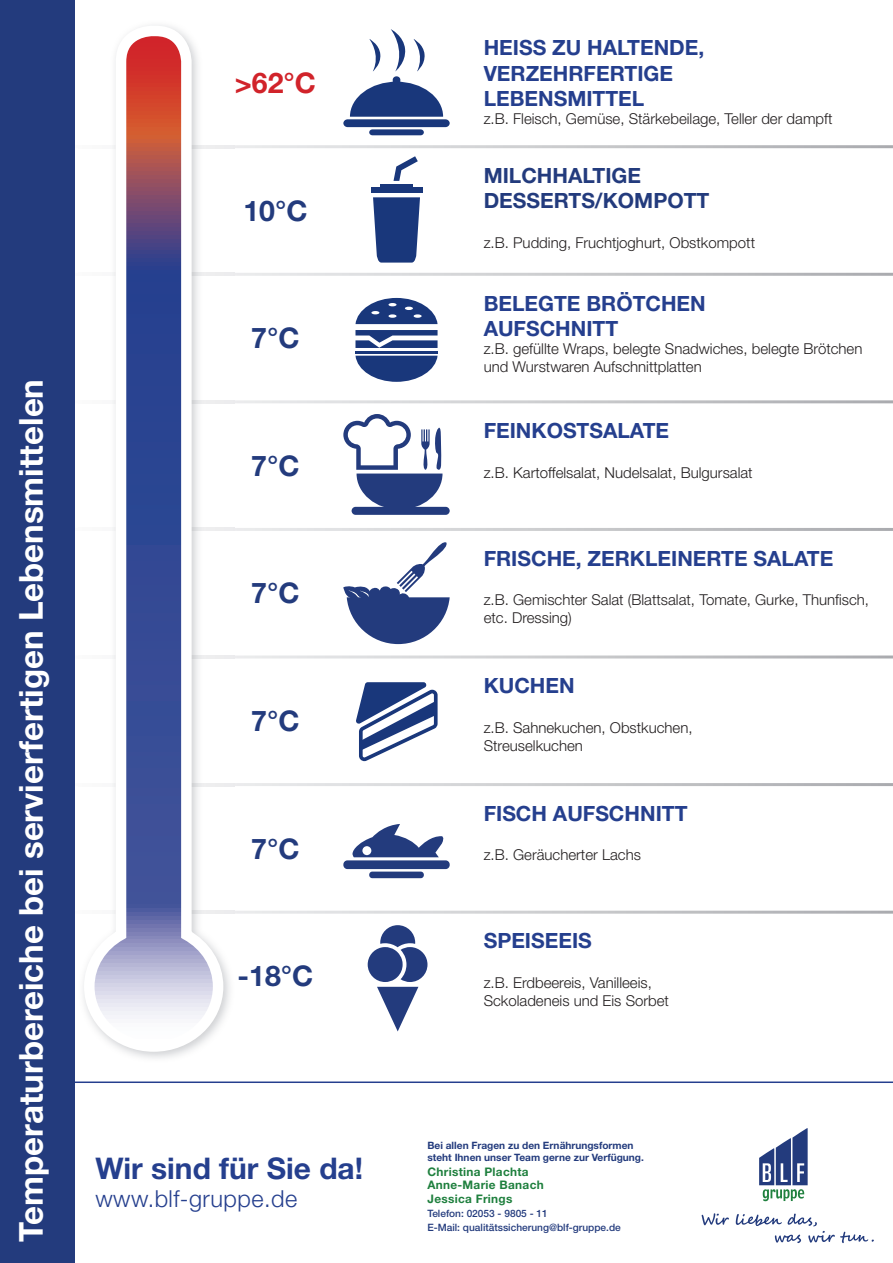
<style>
.page{position:relative;width:893px;height:1263px;background:#fff}
.page>*{position:absolute;margin:0;border:0;box-sizing:border-box;transform-origin:0 0}
.t1{font:700 33px "Helvetica Neue LT Pro";color:#fff}
.t2{font:700 29.85px "Helvetica Neue LT Pro";color:#253f8e}
.t3{font:700 28.5px "Helvetica Neue LT Pro";color:#233b7d}
.t4{font:700 28.5px "Helvetica Neue LT Pro";color:#d1232a}
.t5{font:300 23.4px "Helvetica Neue LT Pro";letter-spacing:.02em;color:#253f8e}
.t6{font:700 21px/25.2px "Helvetica Neue LT Pro";color:#253f8e}
.t7{font:700 21px/25.2px "Helvetica Neue LT Pro";color:#233b7d}
.t8{font:300 15px/18px "Helvetica Neue LT Pro";color:#231f20}
.t9{font:700 11.85px/13.5px "Helvetica Neue LT Pro";letter-spacing:.025em;color:#1f803e}
.t10{font:700 10.2px/12.1px "Helvetica Neue LT Pro";color:#233b7d}
.t11{font:500 10.2px/14px "Helvetica Neue LT Pro";color:#233b7d}
</style>
<div class="page">
<hr style="left:0;top:1081px;width:893px;height:2px;background:#253f8e">
<svg style="left:74px;top:145px;width:819px;height:3px;background:#cdced1"></svg>
<svg style="left:74px;top:273px;width:819px;height:3px;background:#ceced1"></svg>
<svg style="left:74px;top:400px;width:819px;height:3px;background:#d0d1d3"></svg>
<svg style="left:74px;top:528px;width:819px;height:3px;background:#cbccce"></svg>
<svg style="left:74px;top:655px;width:819px;height:3px;background:#d3d4d6"></svg>
<svg style="left:74px;top:783px;width:819px;height:3px;background:#cbcccf"></svg>
<svg style="left:74px;top:911px;width:819px;height:3px;background:#d0d1d3"></svg>
<div style="left:0;top:0;width:74px;height:1263px;background:#233b7d"></div>
<div style="left:343px;top:119px;width:107px;height:8px;background:#19377b;border-radius:4px"></div>
<div style="left:369px;top:129px;width:55px;height:6px;background:#19377b;border-radius:3px"></div>
<svg style="left:350px;top:82px;width:93px;height:35px"></svg>
<div style="left:393px;top:76px;width:7px;height:13px;background:#19377b;border-radius:4px"></div>
<svg style="left:391px;top:29px;width:15px;height:42px"></svg>
<svg style="left:413px;top:39px;width:12px;height:32px"></svg>
<svg style="left:369px;top:39px;width:12px;height:32px"></svg>
<svg style="left:373px;top:197px;width:47px;height:66px;background:#314c88"></svg>
<div style="left:371px;top:187px;width:51px;height:6px;background:#19377b"></div>
<div style="left:380px;top:184px;width:33px;height:6px;background:#19377b"></div>
<svg style="left:393px;top:156px;width:25px;height:25px"></svg>
<svg style="left:355px;top:356px;width:83px;height:26px"></svg>
<svg style="left:355px;top:330px;width:83px;height:18px"></svg>
<hr style="left:355px;top:351px;width:83px;height:3px;background:#19377b">
<svg style="left:355px;top:298px;width:83px;height:26px"></svg>
<div style="left:352px;top:507px;width:98px;height:8px;background:#233b7d;border-radius:4px"></div>
<svg style="left:343px;top:414px;width:99px;height:95px"></svg>
<svg style="left:343px;top:542px;width:107px;height:102px"></svg>
<svg style="left:356px;top:682px;width:82px;height:79px"></svg>
<div style="left:343px;top:860px;width:107px;height:9px;background:#233b7d;border-radius:4px"></div>
<div style="left:369px;top:871px;width:55px;height:7px;background:#233b7d;border-radius:3px"></div>
<svg style="left:352px;top:824px;width:92px;height:33px"></svg>
<svg style="left:368px;top:925px;width:59px;height:106px"></svg>
<svg style="left:759px;top:1128px;width:49px;height:73px"></svg>
<svg style="left:702px;top:1213px;width:172px;height:30px"></svg>
<img style="left:229px;top:145px;width:6px;height:3px">
<img style="left:229px;top:273px;width:6px;height:3px">
<img style="left:229px;top:400px;width:6px;height:3px">
<img style="left:229px;top:528px;width:6px;height:3px">
<img style="left:229px;top:655px;width:6px;height:3px">
<img style="left:229px;top:783px;width:6px;height:3px">
<img style="left:229px;top:911px;width:6px;height:3px">
<svg style="left:79px;top:25px;width:150px;height:1032px"></svg>
<h1 class="t1" style="left:11px;top:1242px;width:864px;rotate:-90deg">Temperaturbereiche bei servierfertigen Lebensmittelen</h1>
<h3 class="t4" style="left:235px;top:65px;width:83px">&gt;62°C</h3>
<h3 class="t3" style="left:243px;top:193px;width:66px">10°C</h3>
<h3 class="t3" style="left:251px;top:320px;width:50px">7°C</h3>
<h3 class="t3" style="left:251px;top:448px;width:50px">7°C</h3>
<h3 class="t3" style="left:251px;top:576px;width:50px">7°C</h3>
<h3 class="t3" style="left:251px;top:703px;width:50px">7°C</h3>
<h3 class="t3" style="left:251px;top:831px;width:50px">7°C</h3>
<h3 class="t3" style="left:238px;top:958px;width:77px">-18°C</h3>
<h2 class="t2" style="left:95px;top:1150px;width:269px">Wir sind für Sie da!</h2>
<h3 class="t5" style="left:95px;top:1184px;width:203px">www.blf-gruppe.de</h3>
<h3 class="t6" style="left:484px;top:35px;width:222px">HEISS ZU HALTENDE,<br>VERZEHRFERTIGE<br>LEBENSMITTEL</h3>
<p class="t8" style="left:484px;top:109px;width:350px">z.B. Fleisch, Gemüse, Stärkebeilage, Teller der dampft</p>
<h3 class="t7" style="left:484px;top:162px;width:227px">MILCHHALTIGE<br>DESSERTS/KOMPOTT</h3>
<p class="t8" style="left:484px;top:233px;width:273px">z.B. Pudding, Fruchtjoghurt, Obstkompott</p>
<h3 class="t6" style="left:484px;top:290px;width:224px">BELEGTE BRÖTCHEN<br>AUFSCHNITT</h3>
<p class="t8" style="left:484px;top:339px;width:380px">z.B. gefüllte Wraps, belegte Snadwiches, belegte Brötchen und Wurstwaren Aufschnittplatten</p>
<h3 class="t6" style="left:484px;top:418px;width:187px">FEINKOSTSALATE</h3>
<p class="t8" style="left:484px;top:463px;width:270px">z.B. Kartoffelsalat, Nudelsalat, Bulgursalat</p>
<h3 class="t6" style="left:484px;top:545px;width:351px">FRISCHE, ZERKLEINERTE SALATE</h3>
<p class="t8" style="left:484px;top:591px;width:387px">z.B. Gemischter Salat (Blattsalat, Tomate, Gurke, Thunfisch, etc. Dressing)</p>
<h3 class="t6" style="left:484px;top:673px;width:93px">KUCHEN</h3>
<p class="t8" style="left:484px;top:718px;width:210px">z.B. Sahnekuchen, Obstkuchen,<br>Streuselkuchen</p>
<h3 class="t6" style="left:484px;top:800px;width:205px">FISCH AUFSCHNITT</h3>
<p class="t8" style="left:484px;top:846px;width:159px">z.B. Geräucherter Lachs</p>
<h3 class="t6" style="left:484px;top:928px;width:110px">SPEISEEIS</h3>
<p class="t8" style="left:484px;top:973px;width:187px">z.B. Erdbeereis, Vanilleeis,<br>Sckoladeneis und Eis Sorbet</p>
<p class="t10" style="left:427px;top:1138px;width:218px">Bei allen Fragen zu den Ernährungsformen steht Ihnen unser Team gerne zur Verfügung.</p>
<p class="t9" style="left:427px;top:1165px;width:118px">Christina Plachta<br>Anne-Marie Banach<br>Jessica Frings</p>
<p class="t11" style="left:427px;top:1206px;width:195px">Telefon: 02053 - 9805 - 11<br>E-Mail: qualitätssicherung@blf-gruppe.de</p>
</div>
